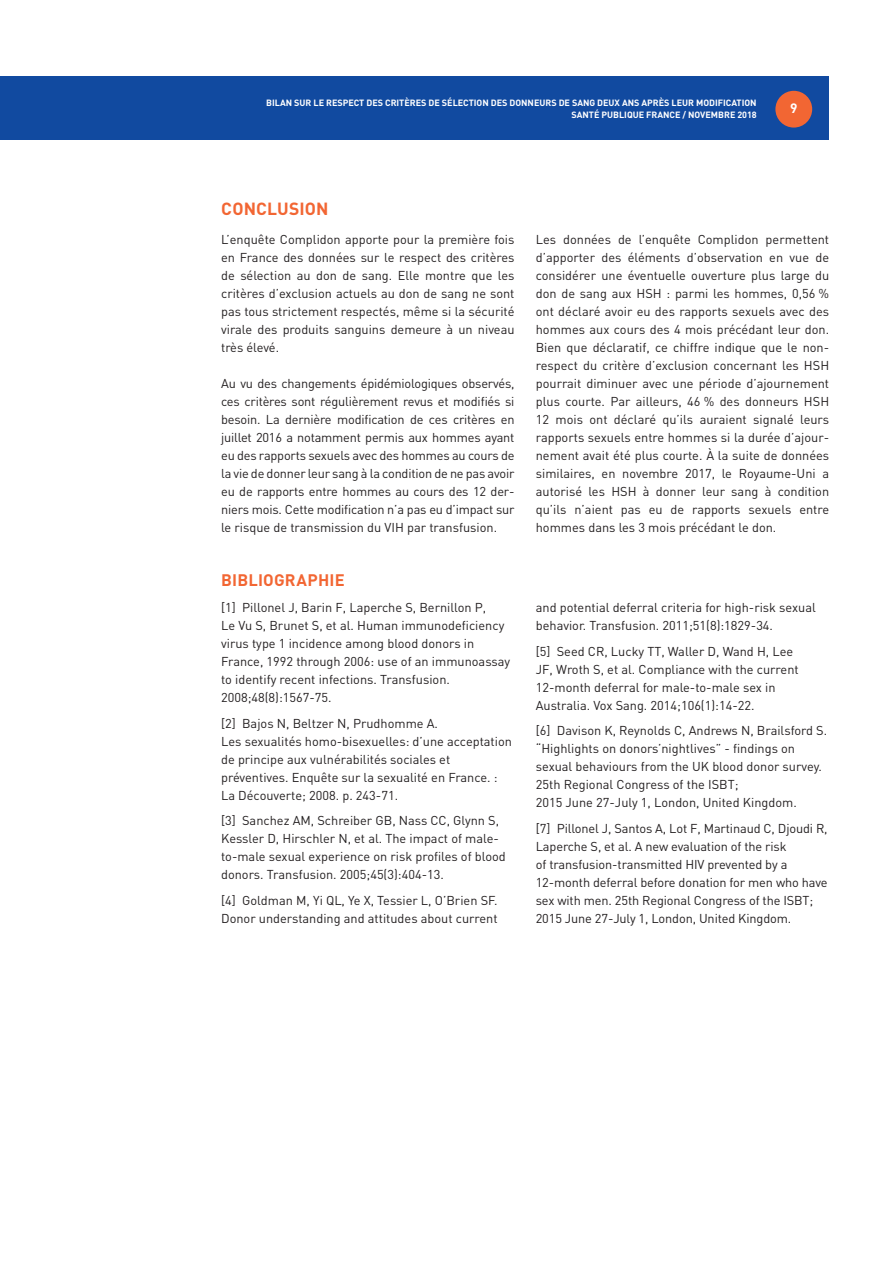
<style>
.page{position:relative;width:893px;height:1263px;background:#fff}
.page>*{position:absolute;margin:0;border:0;box-sizing:border-box;transform-origin:0 0}
.Inter_1{font:700 17.4px "DIN Pro";letter-spacing:.01em;color:#f26633}
.Titre_annexe_1_carot{font:700 16.5px "DIN Pro";letter-spacing:.01em;color:#f26633}
.t1{font:700 13.5px "DIN Pro";color:#fff}
.Bibliographie{font:12.75px/18px "DIN Pro";color:#231f20}
.t2{font:700 9px "DIN Pro";color:#fff}
</style>
<div class="page">
<div style="left:0;top:77px;width:829px;height:63px;background:#114aa0"></div>
<div style="left:775px;top:91px;width:37px;height:37px;background:#f26633;border-radius:50%"></div>
<p class="t2" style="left:266px;top:96px;width:492px">BILAN SUR LE RESPECT DES CRITÈRES DE SÉLECTION DES DONNEURS DE SANG DEUX ANS APRÈS LEUR MODIFICATION</p>
<p class="t2" style="left:571px;top:108px;width:187px">SANTÉ PUBLIQUE FRANCE / NOVEMBRE 2018</p>
<p class="t1" style="left:790px;top:99px;width:9px">9</p>
<p class="Inter_1" style="left:221px;top:197px;width:109px">CONCLUSION</p>
<p class="Bibliographie" style="left:221px;top:230px;width:295px;text-align:justify">L’enquête Complidon apporte pour la première fois en France des données sur le respect des critères de sélection au don de sang. Elle montre que les critères d’exclusion actuels au don de sang ne sont pas tous strictement respectés, même si la sécurité virale des produits sanguins demeure à un niveau très élevé.</p>
<p class="Bibliographie" style="left:221px;top:374px;width:295px;text-align:justify">Au vu des changements épidémiologiques observés, ces critères sont régulièrement revus et modifiés si besoin. La dernière modification de ces critères en juillet 2016 a notamment permis aux hommes ayant eu des rapports sexuels avec des hommes au cours de la vie de donner leur sang à la condition de ne pas avoir eu de rapports entre hommes au cours des 12 der‑ niers mois. Cette modification n’a pas eu d’impact sur le risque de transmission du VIH par transfusion.</p>
<p class="Titre_annexe_1_carot" style="left:221px;top:569px;width:125px">BIBLIOGRAPHIE</p>
<p class="Bibliographie" style="left:221px;top:598px;width:291px">[1] Pillonel J, Barin F, Laperche S, Bernillon P,<br>Le Vu S, Brunet S, et al. Human immunodeficiency virus type 1 incidence among blood donors in France, 1992 through 2006: use of an immunoassay to identify recent infections. Transfusion.<br>2008;48(8):1567‑75.</p>
<p class="Bibliographie" style="left:221px;top:714px;width:292px">[2] Bajos N, Beltzer N, Prudhomme A.<br>Les sexualités homo‑bisexuelles: d’une acceptation de principe aux vulnérabilités sociales et préventives. Enquête sur la sexualité en France. :<br>La Découverte; 2008. p. 243‑71.</p>
<p class="Bibliographie" style="left:221px;top:811px;width:286px">[3] Sanchez AM, Schreiber GB, Nass CC, Glynn S, Kessler D, Hirschler N, et al. The impact of male&shy;to-male sexual experience on risk profiles of blood donors. Transfusion. 2005;45(3):404‑13.</p>
<p class="Bibliographie" style="left:221px;top:891px;width:278px">[4] Goldman M, Yi QL, Ye X, Tessier L, O’Brien SF.<br>Donor understanding and attitudes about current</p>
<p class="Bibliographie" style="left:536px;top:230px;width:295px;text-align:justify">Les données de l’enquête Complidon permettent d’apporter des éléments d’observation en vue de considérer une éventuelle ouverture plus large du don de sang aux HSH : parmi les hommes, 0,56 % ont déclaré avoir eu des rapports sexuels avec des hommes aux cours des 4 mois précédant leur don.<br>Bien que déclaratif, ce chiffre indique que le non‑ respect du critère d’exclusion concernant les HSH pourrait diminuer avec une période d’ajournement plus courte. Par ailleurs, 46 % des donneurs HSH 12 mois ont déclaré qu’ils auraient signalé leurs rapports sexuels entre hommes si la durée d’ajour‑ nement avait été plus courte. À la suite de données similaires, en novembre 2017, le Royaume‑Uni a autorisé les HSH à donner leur sang à condition qu’ils n’aient pas eu de rapports sexuels entre hommes dans les 3 mois précédant le don.</p>
<p class="Bibliographie" style="left:536px;top:598px;width:282px">and potential deferral criteria for high‑risk sexual behavior. Transfusion. 2011;51(8):1829‑34.</p>
<p class="Bibliographie" style="left:536px;top:642px;width:264px">[5] Seed CR, Lucky TT, Waller D, Wand H, Lee JF, Wroth S, et al. Compliance with the current 12‑month deferral for male‑to‑male sex in Australia. Vox Sang. 2014;106(1):14‑22.</p>
<p class="Bibliographie" style="left:536px;top:721px;width:293px">[6] Davison K, Reynolds C, Andrews N, Brailsford S. “Highlights on donors’nightlives” ‑ findings on sexual behaviours from the UK blood donor survey.<br>25th Regional Congress of the ISBT;<br>2015 June 27‑July 1, London, United Kingdom.</p>
<p class="Bibliographie" style="left:536px;top:819px;width:293px">[7] Pillonel J, Santos A, Lot F, Martinaud C, Djoudi R, Laperche S, et al. A new evaluation of the risk<br>of transfusion‑transmitted HIV prevented by a 12‑month deferral before donation for men who have sex with men. 25th Regional Congress of the ISBT; 2015 June 27‑July 1, London, United Kingdom.</p>
</div>
